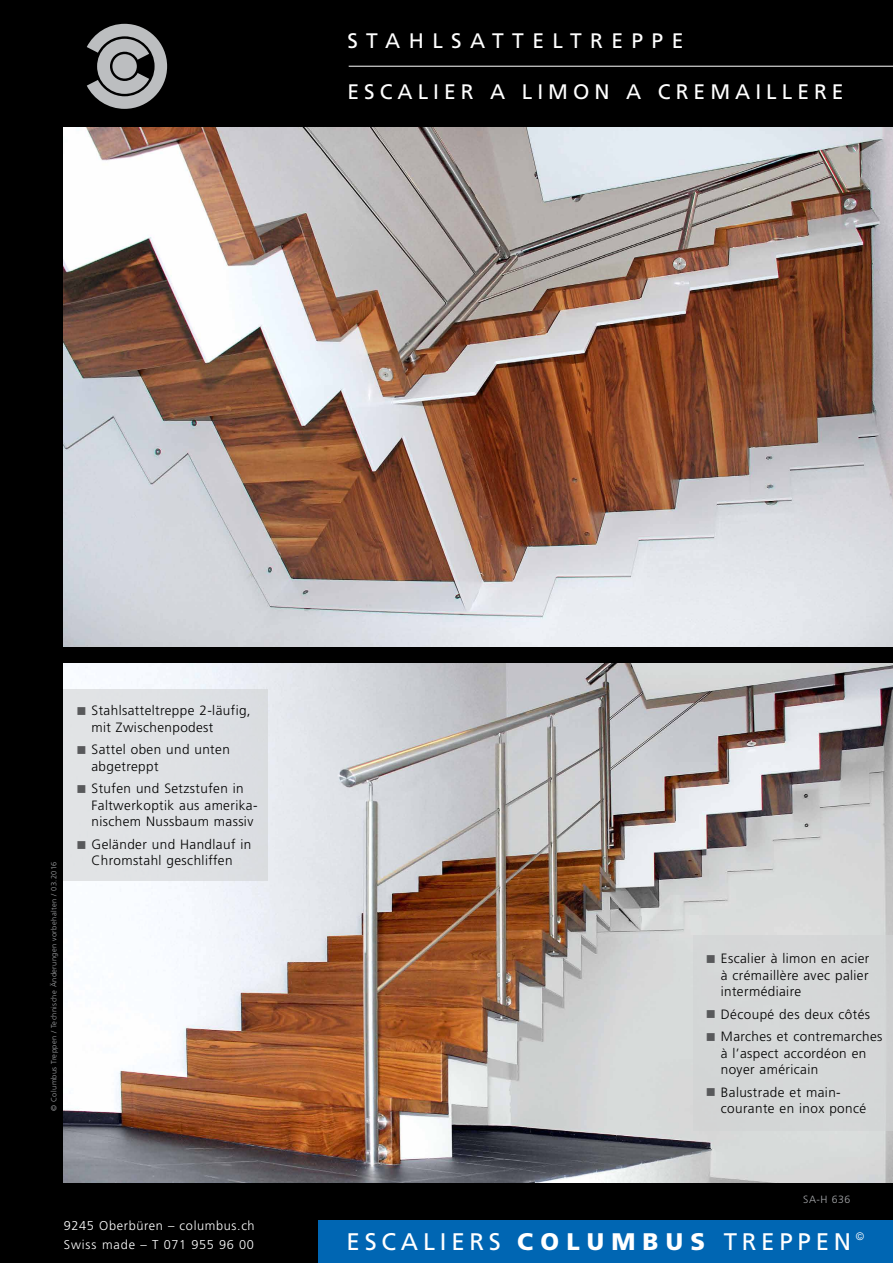
<style>
.page{position:relative;width:893px;height:1263px;background:#000}
.page>*{position:absolute;margin:0;border:0;box-sizing:border-box;transform-origin:0 0}
.t1{font:24px "Frutiger";letter-spacing:.2em;color:#fff}
.t2{font:21px "Frutiger";letter-spacing:.24em;color:#fff}
.t3{font:21px "Frutiger";letter-spacing:.4em;color:#fff}
.t4{font:300 13.5px/16.5px "Frutiger";letter-spacing:.03em;color:#000}
.t5{font:300 12.75px/19.5px "Frutiger";letter-spacing:.05em;color:#fff}
.t6{font:300 10.5px "Frutiger";color:#a7a9ac}
.t7{font:10.5px "Arial";color:#fff}
.t8{font:300 7.5px "Frutiger";letter-spacing:.05em;color:#a7a9ac}
.s1{color:#58595b}
.s2{font-weight:900}
</style>
<div class="page">
<svg style="left:87px;top:24px;width:80px;height:85px"></svg>
<hr style="left:349px;top:66px;width:544px;height:1px;background:#fff">
<div style="left:319px;top:1220px;width:574px;height:43px;background:#0066b3"></div>
<img style="left:64px;top:128px;width:829px;height:518px">
<img style="left:64px;top:663px;width:829px;height:519px">
<div style="left:64px;top:689px;width:204px;height:191px;background:#dfe1e4"></div>
<div style="left:693px;top:935px;width:200px;height:196px;background:#d1d3d4"></div>
<h2 class="t3" style="left:347px;top:28px;width:337px">STAHLSATTELTREPPE</h2>
<h2 class="t2" style="left:347px;top:79px;width:498px">ESCALIER A LIMON A CREMAILLERE</h2>
<p class="t8" style="left:50px;top:1111px;width:251px;rotate:-90deg">© Columbus Treppen / Technische Änderungen vorbehalten / 03.2016</p>
<p class="t4" style="left:91px;top:703px;width:161px;text-indent:-15px"><span class="s1">■</span> Stahlsatteltreppe 2-läufig, mit Zwischenpodest</p>
<p class="t4" style="left:91px;top:742px;width:140px;text-indent:-15px"><span class="s1">■</span> Sattel oben und unten abgetreppt</p>
<p class="t4" style="left:91px;top:781px;width:168px;text-indent:-15px"><span class="s1">■</span> Stufen und Setzstufen in<br>Faltwerkoptik aus amerika&shy;nischem Nussbaum massiv</p>
<p class="t4" style="left:77px;top:836px;width:176px;text-align:center"><span class="s1">■</span> Geländer und Handlauf in<br>Chromstahl geschliffen</p>
<p class="t5" style="left:64px;top:1216px;width:192px">9245 Oberbüren – columbus.ch<br>Swiss made – T 071 955 96 00</p>
<p class="t4" style="left:721px;top:950px;width:150px;text-align:justify;text-indent:-15px"><span class="s1">■</span> Escalier à limon en acier à crémaillère avec palier intermédiaire</p>
<p class="t4" style="left:706px;top:1006px;width:166px"><span class="s1">■</span> Découpé des deux côtés</p>
<p class="t4" style="left:721px;top:1028px;width:163px;text-indent:-15px"><span class="s1">■</span> Marches et contremarches à l’aspect accordéon en noyer américain</p>
<p class="t4" style="left:721px;top:1084px;width:147px;text-indent:-15px"><span class="s1">■</span> Balustrade et main&shy;courante en inox poncé</p>
<p class="t6" style="left:803px;top:1193px;width:49px">SA-H 636</p>
<h1 class="t1" style="left:347px;top:1228px;width:506px">ESCALIERS <span class="s2">COLUMBUS</span> TREPPEN</h1>
<p class="t7" style="left:856px;top:1229px;width:9px">©</p>
</div>
